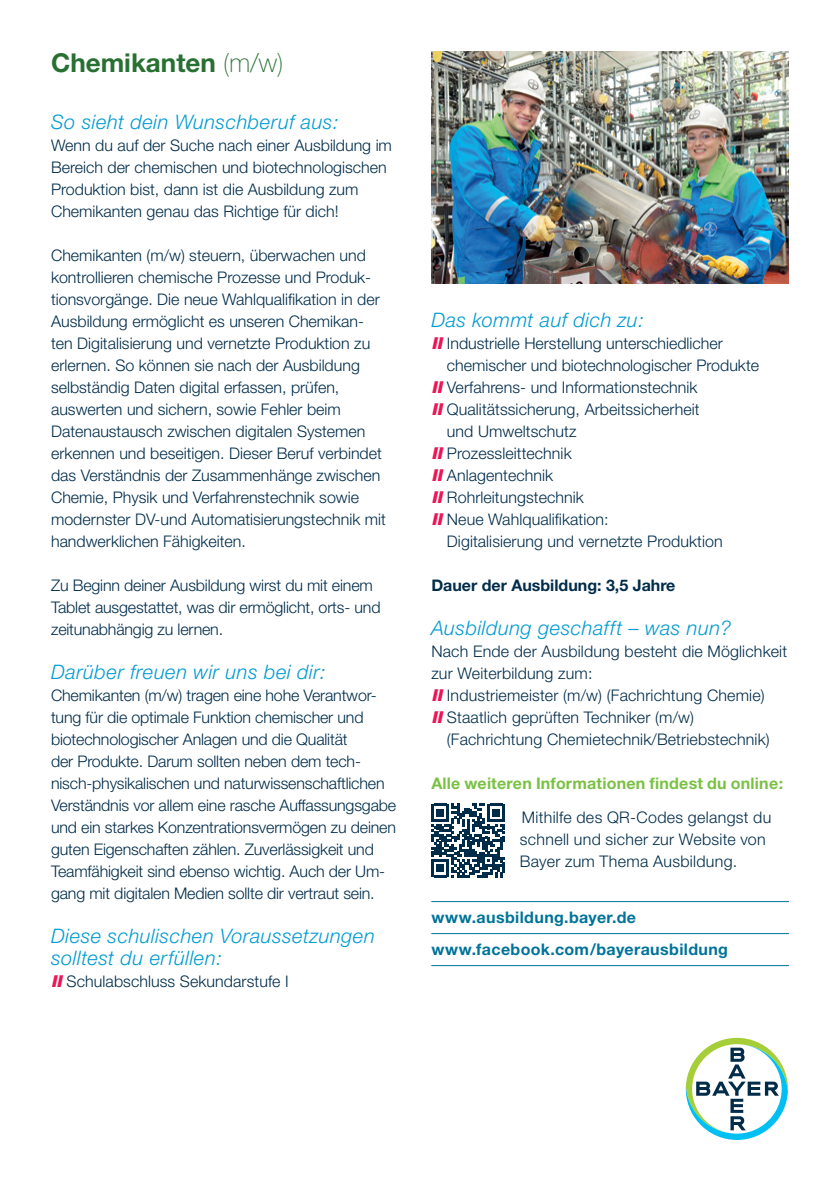
<style>
.page{position:relative;width:840px;height:1191px;background:#fff}
.page>*{position:absolute;margin:0;border:0;box-sizing:border-box;transform-origin:0 0}
.t1{font:700 26px "Helvetica Neue";color:#287032}
.t2{font:italic 300 20px/22px "Helvetica Neue";letter-spacing:.025em;color:#009bd2}
.t3{font:300 16px/22px "Helvetica Neue";color:#002c4a}
.t4{font:300 16px/22px "Helvetica Neue";letter-spacing:.02em;color:#002c4a}
.t5{font:700 16px/32px "Helvetica Neue";letter-spacing:.025em;color:#00739a}
.t6{font:700 16px "Helvetica Neue";letter-spacing:.015em;color:#7ac143}
.t7{font:700 16px "Helvetica Neue";color:#002c4a}
.s1{font-weight:100}
.s2{font-weight:800;font-style:italic;font-stretch:expanded;color:#ed1556}
</style>
<div class="page">
<hr style="left:431px;top:901px;width:357px;height:1px;background:#00739a">
<hr style="left:431px;top:933px;width:357px;height:1px;background:#00739a">
<hr style="left:431px;top:965px;width:357px;height:1px;background:#00739a">
<svg style="left:431px;top:803px;width:74px;height:74px"></svg>
<svg style="left:685px;top:1037px;width:102px;height:103px"></svg>
<img style="left:431px;top:51px;width:357px;height:232px">
<h1 class="t1" style="left:51px;top:46px;width:234px">Chemikanten <span class="s1">(m/w)</span></h1>
<p class="t2" style="left:51px;top:111px;width:289px">So sieht dein Wunschberuf aus:</p>
<p class="t3" style="left:51px;top:134px;width:342px">Wenn du auf der Suche nach einer Ausbildung im Bereich der chemischen und biotechnologischen Produktion bist, dann ist die Ausbildung zum Chemikanten genau das Richtige für dich!</p>
<p class="t3" style="left:51px;top:244px;width:336px">Chemikanten (m/w) steuern, überwachen und kontrollieren chemische Prozesse und Produk&shy;tionsvorgänge. Die neue Wahlqualifikation in der Ausbildung ermöglicht es unseren Chemikan&shy;ten Digitalisierung und vernetzte Produktion zu erlernen. So können sie nach der Ausbildung selbständig Daten digital erfassen, prüfen, auswerten und sichern, sowie Fehler beim Datenaustausch zwischen digitalen Systemen erkennen und beseitigen. Dieser Beruf verbindet das Verständnis der Zusammenhänge zwischen Chemie, Physik und Verfahrenstechnik sowie modernster DV-und Automatisierungstechnik mit handwerklichen Fähigkeiten.</p>
<p class="t3" style="left:51px;top:574px;width:331px">Zu Beginn deiner Ausbildung wirst du mit einem<br>Tablet ausgestattet, was dir ermöglicht, orts- und zeitunabhängig zu lernen.</p>
<p class="t2" style="left:51px;top:661px;width:276px">Darüber freuen wir uns bei dir:</p>
<p class="t3" style="left:51px;top:684px;width:346px">Chemikanten (m/w) tragen eine hohe Verantwor&shy;tung für die optimale Funktion chemischer und biotechnologischer Anlagen und die Qualität<br>der Produkte. Darum sollten neben dem tech&shy;nisch-physikalischen und naturwissenschaftlichen Verständnis vor allem eine rasche Auffassungsgabe und ein starkes Konzentrationsvermögen zu deinen guten Eigenschaften zählen. Zuverlässigkeit und Teamfähigkeit sind ebenso wichtig. Auch der Um&shy;gang mit digitalen Medien sollte dir vertraut sein.</p>
<p class="t2" style="left:51px;top:925px;width:325px">Diese schulischen Voraussetzungen solltest du erfüllen:</p>
<p class="t3" style="left:51px;top:970px;width:239px"><span class="s2">ll</span> Schulabschluss Sekundarstufe I</p>
<p class="t2" style="left:431px;top:309px;width:214px">Das kommt auf dich zu:</p>
<p class="t3" style="left:431px;top:332px;width:293px"><span class="s2">ll</span> Industrielle Herstellung unterschiedlicher</p>
<p class="t3" style="left:446px;top:354px;width:313px">chemischer und biotechnologischer Produkte</p>
<p class="t3" style="left:431px;top:376px;width:268px"><span class="s2">ll</span> Verfahrens- und Informationstechnik</p>
<p class="t3" style="left:431px;top:398px;width:269px"><span class="s2">ll</span> Qualitätssicherung, Arbeitssicherheit</p>
<p class="t3" style="left:446px;top:420px;width:131px">und Umweltschutz</p>
<p class="t3" style="left:431px;top:442px;width:142px"><span class="s2">ll</span> Prozessleittechnik</p>
<p class="t3" style="left:431px;top:464px;width:123px"><span class="s2">ll</span> Anlagentechnik</p>
<p class="t3" style="left:431px;top:486px;width:154px"><span class="s2">ll</span> Rohrleitungstechnik</p>
<p class="t3" style="left:431px;top:508px;width:178px"><span class="s2">ll</span> Neue Wahlqualifikation:</p>
<p class="t3" style="left:446px;top:530px;width:277px">Digitalisierung und vernetzte Produktion</p>
<p class="t7" style="left:431px;top:575px;width:245px">Dauer der Ausbildung: 3,5 Jahre</p>
<p class="t2" style="left:431px;top:617px;width:301px">Ausbildung geschafft – was nun?</p>
<p class="t3" style="left:431px;top:640px;width:357px">Nach Ende der Ausbildung besteht die Möglichkeit zur Weiterbildung zum:<br><span class="s2">ll</span> Industriemeister (m/w) (Fachrichtung Chemie)<br><span class="s2">ll</span> Staatlich geprüften Techniker (m/w)</p>
<p class="t3" style="left:446px;top:728px;width:324px">(Fachrichtung Chemietechnik/Betriebstechnik)</p>
<p class="t6" style="left:431px;top:773px;width:353px">Alle weiteren Informationen findest du online:</p>
<p class="t4" style="left:519px;top:806px;width:253px">Mithilfe des QR-Codes gelangst du schnell und sicher zur Website von<br>Bayer zum Thema Ausbildung.</p>
<p class="t5" style="left:431px;top:901px;width:298px">www.ausbildung.bayer.de www.facebook.com/bayerausbildung</p>
</div>
